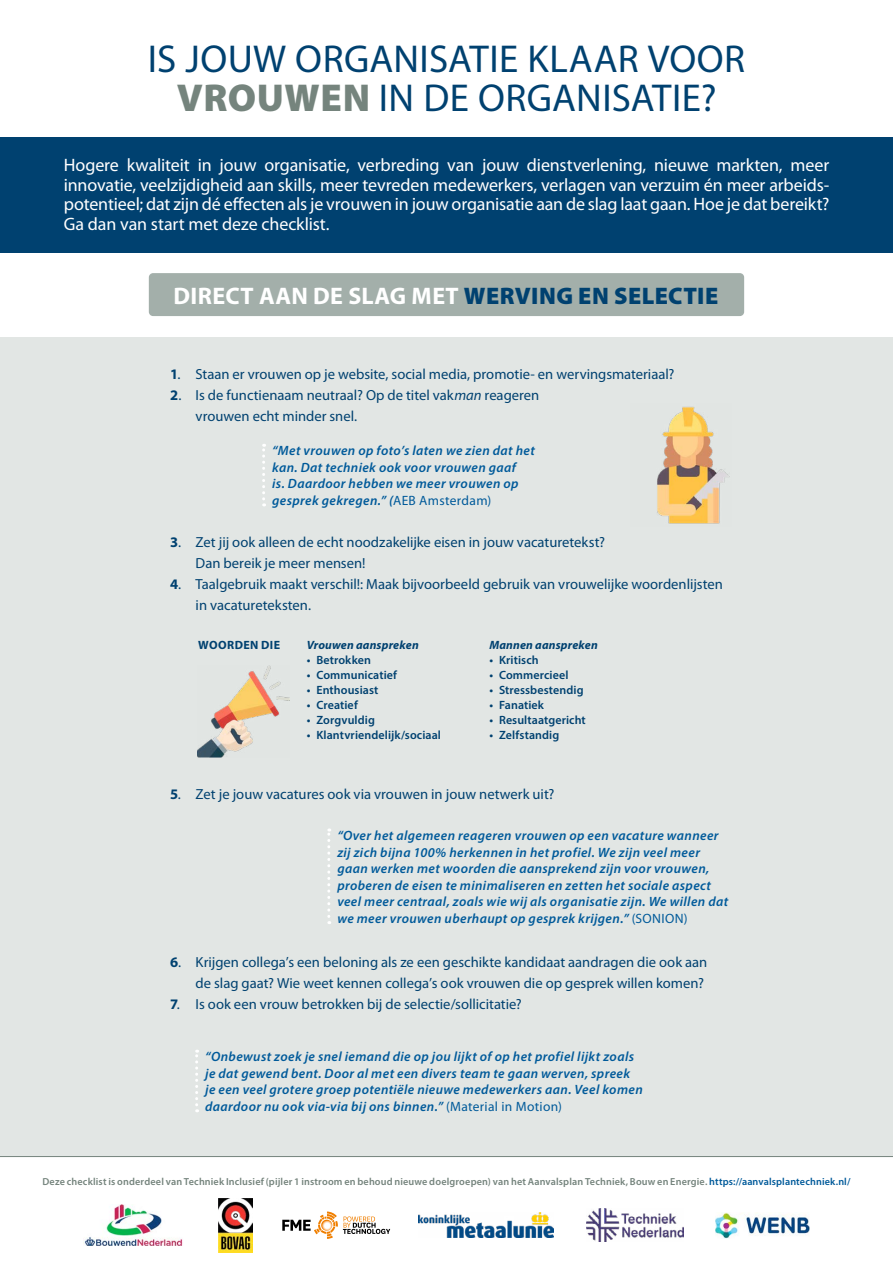
<style>
.page{position:relative;width:893px;height:1263px;background:#fff}
.page>*{position:absolute;margin:0;border:0;box-sizing:border-box;transform-origin:0 0}
.t1{font:39px/39px "Myriad Pro";letter-spacing:.01em;color:#004170;text-align:center}
.t2{font:700 24px "Myriad Pro";letter-spacing:.015em;color:#fff}
.t3{font:18px/19.5px "Myriad Pro";letter-spacing:-.005em;color:#fff;text-align:justify}
.t4{font:14.7px/21px "Myriad Pro";color:#004170}
.t5{font:italic 600 13.5px/16.5px "Myriad Pro";letter-spacing:.03em;color:#005a9a}
.t6{font:600 12px "Myriad Pro";letter-spacing:.005em;color:#004170}
.t7{font:italic 700 12px "Myriad Pro";letter-spacing:.015em;color:#004170}
.t8{font:700 12px "Myriad Pro";letter-spacing:.035em;color:#004170}
.t9{font:600 10.2px "Myriad Pro";letter-spacing:.015em;color:#75847d}
.s1{font-weight:900;color:#75847d}
.s2{font-weight:900;color:#004170}
.s3{font-weight:700}
.s4{font-style:italic}
.s5{font-weight:400;font-style:normal}
.s6{color:#005a9a}
</style>
<div class="page">
<div style="left:0;top:337px;width:893px;height:819px;background:#e2e6e4"></div>
<hr style="left:0;top:1156px;width:893px;height:1px;background:#75847d">
<svg style="left:282px;top:1211px;width:108px;height:28px"></svg>
<img style="left:219px;top:1198px;width:34px;height:54px">
<img style="left:587px;top:1209px;width:96px;height:32px">
<img style="left:418px;top:1213px;width:136px;height:24px">
<img style="left:83px;top:1204px;width:100px;height:42px">
<img style="left:715px;top:1212px;width:95px;height:26px">
<div style="left:0;top:138px;width:893px;height:115px;background:#004170"></div>
<div style="left:149px;top:273px;width:595px;height:43px;background:#a3afaa;border-radius:4px"></div>
<img style="left:657px;top:407px;width:73px;height:117px">
<img style="left:198px;top:666px;width:91px;height:91px">
<svg style="left:262px;top:444px;width:3px;height:62px"></svg>
<svg style="left:195px;top:1050px;width:3px;height:62px"></svg>
<svg style="left:327px;top:828px;width:3px;height:96px"></svg>
<h1 class="t1" style="left:148px;top:39px;width:599px">IS JOUW ORGANISATIE KLAAR VOOR<br><span class="s1">VROUWEN</span> IN DE ORGANISATIE?</h1>
<p class="t3" style="left:64px;top:155px;width:767px">Hogere kwaliteit in jouw organisatie, verbreding van jouw dienstverlening, nieuwe markten, meer innovatie, veelzijdigheid aan skills, meer tevreden medewerkers, verlagen van verzuim én meer arbeids&shy;potentieel; dat zijn dé effecten als je vrouwen in jouw organisatie aan de slag laat gaan. Hoe je dat bereikt?<br>Ga dan van start met deze checklist.</p>
<h2 class="t2" style="left:173px;top:280px;width:546px">DIRECT AAN DE SLAG MET <span class="s2">WERVING EN SELECTIE</span></h2>
<p class="t4" style="left:170px;top:363px;width:506px"><span class="s3">1</span>. Staan er vrouwen op je website, social media, promotie- en wervingsmateriaal?</p>
<p class="t4" style="left:196px;top:384px;width:345px;text-indent:-26px"><span class="s3">2</span>. Is de functienaam neutraal? Op de titel vak<span class="s4">man</span> reageren vrouwen echt minder snel.</p>
<p class="t5" style="left:272px;top:442px;width:264px">“Met vrouwen op foto’s laten we zien dat het kan. Dat techniek ook voor vrouwen gaaf<br>is. Daardoor hebben we meer vrouwen op gesprek gekregen.” (<span class="s5">AEB Amsterdam)</span></p>
<p class="t4" style="left:196px;top:531px;width:411px;text-indent:-26px"><span class="s3">3</span>. Zet jij ook alleen de echt noodzakelijke eisen in jouw vacaturetekst?<br>Dan bereik je meer mensen!</p>
<p class="t4" style="left:196px;top:573px;width:529px;text-indent:-26px"><span class="s3">4</span>. Taalgebruik maakt verschil!: Maak bijvoorbeeld gebruik van vrouwelijke woordenlijsten in vacatureteksten.</p>
<p class="t8" style="left:198px;top:637px;width:83px">WOORDEN DIE</p>
<p class="t7" style="left:307px;top:637px;width:114px">Vrouwen aanspreken</p>
<p class="t6" style="left:307px;top:652px;width:66px">• Betrokken</p>
<p class="t6" style="left:307px;top:667px;width:92px">• Communicatief</p>
<p class="t6" style="left:307px;top:682px;width:73px">• Enthousiast</p>
<p class="t6" style="left:307px;top:697px;width:53px">• Creatief</p>
<p class="t6" style="left:307px;top:712px;width:70px">• Zorgvuldig</p>
<p class="t6" style="left:307px;top:727px;width:136px">• Klantvriendelijk/sociaal</p>
<p class="t7" style="left:489px;top:637px;width:110px">Mannen aanspreken</p>
<p class="t6" style="left:489px;top:652px;width:51px">• Kritisch</p>
<p class="t6" style="left:489px;top:667px;width:81px">• Commercieel</p>
<p class="t6" style="left:489px;top:682px;width:96px">• Stressbestendig</p>
<p class="t6" style="left:489px;top:697px;width:56px">• Fanatiek</p>
<p class="t6" style="left:489px;top:712px;width:98px">• Resultaatgericht</p>
<p class="t6" style="left:489px;top:727px;width:71px">• Zelfstandig</p>
<p class="t4" style="left:170px;top:783px;width:386px"><span class="s3">5</span>. Zet je jouw vacatures ook via vrouwen in jouw netwerk uit?</p>
<p class="t5" style="left:337px;top:827px;width:392px">“Over het algemeen reageren vrouwen op een vacature wanneer zij zich bijna 100% herkennen in het profiel. We zijn veel meer gaan werken met woorden die aansprekend zijn voor vrouwen, proberen de eisen te minimaliseren en zetten het sociale aspect veel meer centraal, zoals wie wij als organisatie zijn. We willen dat we meer vrouwen uberhaupt op gesprek krijgen.” <span class="s5">(SONION)</span></p>
<p class="t4" style="left:170px;top:951px;width:539px;text-align:right"><span class="s3">6</span>. Krijgen collega’s een beloning als ze een geschikte kandidaat aandragen die ook aan de slag gaat? Wie weet kennen collega’s ook vrouwen die op gesprek willen komen?</p>
<p class="t4" style="left:170px;top:993px;width:353px"><span class="s3">7</span>. Is ook een vrouw betrokken bij de selectie/sollicitatie?</p>
<p class="t5" style="left:205px;top:1048px;width:439px">“Onbewust zoek je snel iemand die op jou lijkt of op het profiel lijkt zoals je dat gewend bent. Door al met een divers team te gaan werven, spreek je een veel grotere groep potentiële nieuwe medewerkers aan. Veel komen daardoor nu ook via-via bij ons binnen.” <span class="s5">(Material in Motion)</span></p>
<p class="t9" style="left:43px;top:1175px;width:809px">Deze checklist is onderdeel van Techniek Inclusief (pijler 1 instroom en behoud nieuwe doelgroepen) van het Aanvalsplan Techniek, Bouw en Energie. <span class="s6">https://aanvalsplantechniek.nl/</span></p>
</div>
